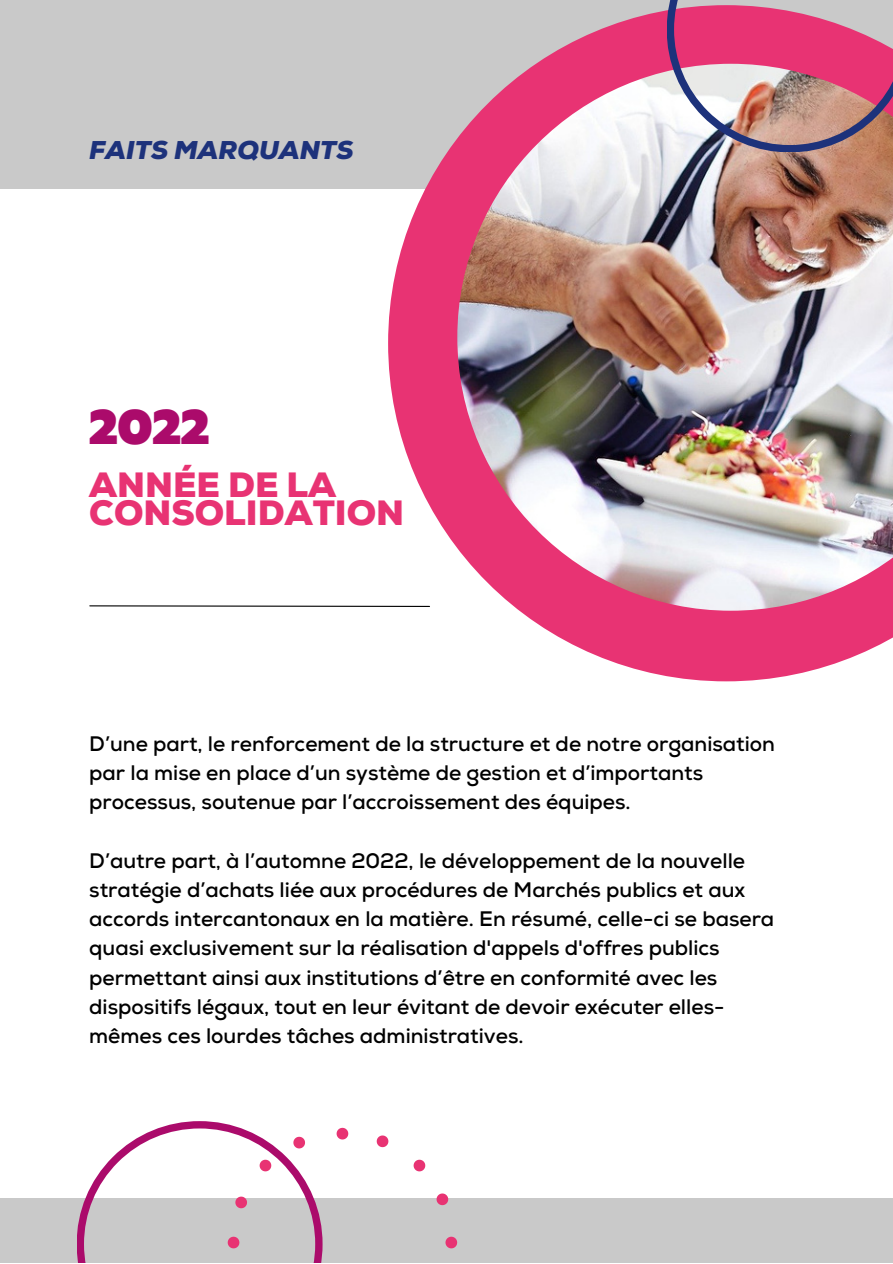
<style>
.page{position:relative;width:893px;height:1264px;background:#fff}
.page>*{position:absolute;margin:0;border:0;box-sizing:border-box;transform-origin:0 0}
.t1{font:900 48.45px "Prompt";color:#ab0b6b}
.t2{font:900 35.1px/28px "Nexa";color:#e83373}
.t3{font:italic 900 25.65px "Nexa";color:#1d327b}
.t4{font:700 21px/29.2px "Nexa";color:#000}
</style>
<div class="page">
<div style="left:0;top:0;width:892px;height:188px;background:#c9c9c9"></div>
<div style="left:0;top:1198px;width:892px;height:64px;background:#c9c9c9"></div>
<svg style="left:388px;top:10px;width:504px;height:671px"></svg>
<img style="left:457px;top:64px;width:435px;height:546px">
<svg style="left:666px;top:0;width:226px;height:152px;background:#cb7b94"></svg>
<svg style="left:77px;top:1121px;width:160px;height:141px"></svg>
<svg style="left:89px;top:604px;width:341px;height:3px"></svg>
<svg style="left:228px;top:1127px;width:229px;height:135px"></svg>
<p class="t3" style="left:89px;top:135px;width:266px">FAITS MARQUANTS</p>
<h1 class="t1" style="left:89px;top:391px;width:122px">2022</h1>
<h2 class="t2" style="left:89px;top:472px;width:316px">ANNÉE DE LA<br>CONSOLIDATION</h2>
<p class="t4" style="left:89px;top:729px;width:687px">D’une part, le renforcement de la structure et de notre organisation par la mise en place d’un système de gestion et d’importants processus, soutenue par l’accroissement des équipes.</p>
<p class="t4" style="left:89px;top:846px;width:686px">D’autre part, à l’automne 2022, le développement de la nouvelle stratégie d’achats liée aux procédures de Marchés publics et aux accords intercantonaux en la matière. En résumé, celle-ci se basera quasi exclusivement sur la réalisation d'appels d'offres publics permettant ainsi aux institutions d’être en conformité avec les dispositifs légaux, tout en leur évitant de devoir exécuter elles&shy;mêmes ces lourdes tâches administratives.</p>
</div>
